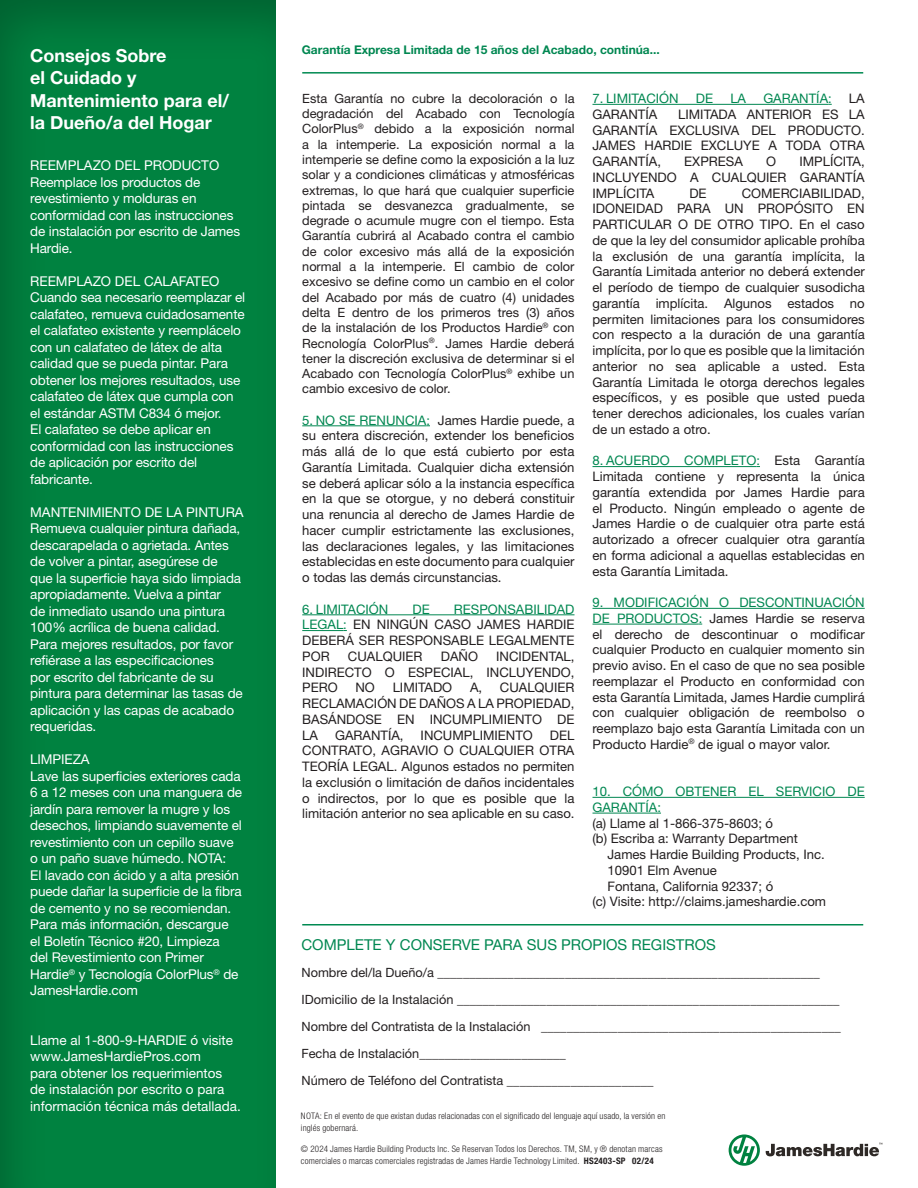
<style>
.page{position:relative;width:918px;height:1188px;background:#fff}
.page>*{position:absolute;margin:0;border:0;box-sizing:border-box;transform-origin:0 0}
.t1{font:700 18px/22.5px "Helvetica Neue LT Pro";color:#fff}
.t2{font:15px "Helvetica Neue LT Pro";color:#008751}
.t3{font:13.5px/16.5px "Helvetica Neue LT Pro";letter-spacing:-.01em;color:#fff}
.t4{font:13.2px/15.8px "Helvetica Neue LT Pro";color:#231f20;text-align:justify}
.t5{font:13.2px/15.8px "Helvetica Neue LT Pro";color:#008751}
.t6{font:12.75px/15.3px "Helvetica Neue LT Pro";color:#231f20;text-align:justify}
.t7{font:700 12px "Helvetica Neue LT Pro";color:#008751}
.t8{font:300 condensed 9px/12px "Helvetica Neue LT Pro";letter-spacing:.015em;color:#231f20}
.s1{color:#008751}
.s2{font-size:12.75px;color:#008751}
.s3{font-size:12.75px}
.s4{font-weight:700}
</style>
<div class="page">
<hr style="left:302px;top:425px;width:124px;height:1px;background:#008751">
<hr style="left:302px;top:614px;width:272px;height:1px;background:#008751">
<hr style="left:302px;top:630px;width:41px;height:1px;background:#008751">
<hr style="left:592px;top:104px;width:236px;height:1px;background:#008751">
<hr style="left:592px;top:466px;width:164px;height:1px;background:#008751">
<hr style="left:592px;top:608px;width:273px;height:1px;background:#008751">
<hr style="left:592px;top:624px;width:107px;height:1px;background:#008751">
<hr style="left:592px;top:797px;width:273px;height:1px;background:#008751">
<hr style="left:592px;top:813px;width:69px;height:1px;background:#008751">
<hr style="left:302px;top:72px;width:561px;height:2px;background:#008a52">
<hr style="left:302px;top:924px;width:561px;height:2px;background:#008a52">
<svg style="left:729px;top:1134px;width:31px;height:32px"></svg>
<svg style="left:766px;top:1143px;width:116px;height:13px"></svg>
<div style="left:0;top:0;width:276px;height:1188px;background:#231f20;opacity:.28"></div>
<p class="t1" style="left:30px;top:44px;width:200px">Consejos Sobre<br>el Cuidado y<br>Mantenimiento para el/ la Dueño/a del Hogar</p>
<p class="t3" style="left:30px;top:157px;width:191px">REEMPLAZO DEL PRODUCTO</p>
<p class="t3" style="left:30px;top:174px;width:211px">Reemplace los productos de revestimiento y molduras en conformidad con las instrucciones de instalación por escrito de James<br>Hardie.</p>
<p class="t3" style="left:30px;top:273px;width:191px">REEMPLAZO DEL CALAFATEO</p>
<p class="t3" style="left:30px;top:289px;width:217px">Cuando sea necesario reemplazar el calafateo, remueva cuidadosamente el calafateo existente y reemplácelo con un calafateo de látex de alta calidad que se pueda pintar. Para obtener los mejores resultados, use calafateo de látex que cumpla con el estándar ASTM C834 ó mejor.<br>El calafateo se debe aplicar en conformidad con las instrucciones de aplicación por escrito del fabricante.</p>
<p class="t3" style="left:30px;top:504px;width:215px">MANTENIMIENTO DE LA PINTURA</p>
<p class="t3" style="left:30px;top:520px;width:214px">Remueva cualquier pintura dañada, descarapelada o agrietada. Antes de volver a pintar, asegúrese de que la superficie haya sido limpiada apropiadamente. Vuelva a pintar<br>de inmediato usando una pintura<br>100% acrílica de buena calidad.<br>Para mejores resultados, por favor refiérase a las especificaciones<br>por escrito del fabricante de su pintura para determinar las tasas de aplicación y las capas de acabado requeridas.</p>
<p class="t3" style="left:30px;top:751px;width:61px">LIMPIEZA</p>
<p class="t3" style="left:30px;top:768px;width:213px">Lave las superficies exteriores cada<br>6 a 12 meses con una manguera de jardín para remover la mugre y los desechos, limpiando suavemente el revestimiento con un cepillo suave o un paño suave húmedo. NOTA:<br>El lavado con ácido y a alta presión puede dañar la superficie de la fibra de cemento y no se recomiendan.<br>Para más información, descargue<br>el Boletín Técnico #20, Limpieza<br>del Revestimiento con Primer<br>Hardie<sup>®</sup> y Tecnología ColorPlus<sup>®</sup> de<br>JamesHardie.com</p>
<p class="t3" style="left:30px;top:1032px;width:212px">Llame al 1-800-9-HARDIE ó visite www.JamesHardiePros.com<br>para obtener los requerimientos de instalación por escrito o para información técnica más detallada.</p>
<p class="t7" style="left:302px;top:42px;width:359px">Garantía Expresa Limitada de 15 años del Acabado, continúa...</p>
<p class="t6" style="left:302px;top:90px;width:274px">Esta Garantía no cubre la decoloración o la degradación del Acabado con Tecnología ColorPlus<sup>®</sup> debido a la exposición normal a la intemperie. La exposición normal a la intemperie se define como la exposición a la luz solar y a condiciones climáticas y atmosféricas extremas, lo que hará que cualquier superficie pintada se desvanezca gradualmente, se degrade o acumule mugre con el tiempo. Esta Garantía cubrirá al Acabado contra el cambio de color excesivo más allá de la exposición normal a la intemperie. El cambio de color excesivo se define como un cambio en el color del Acabado por más de cuatro (4) unidades delta E dentro de los primeros tres (3) años de la instalación de los Productos Hardie<sup>®</sup> con Recnología ColorPlus<sup>®</sup>. James Hardie deberá tener la discreción exclusiva de determinar si el Acabado con Tecnología ColorPlus<sup>®</sup> exhibe un cambio excesivo de color.</p>
<p class="t4" style="left:302px;top:412px;width:274px"><span class="s1">5. NO SE RENUNCIA</span><span class="s2">:</span> James Hardie puede, a su entera discreción, extender los beneficios más allá de lo que está cubierto por esta Garantía Limitada. Cualquier dicha extensión se deberá aplicar sólo a la instancia específica en la que se otorgue, y no deberá constituir una renuncia al derecho de James Hardie de hacer cumplir estrictamente las exclusiones, las declaraciones legales, y las limitaciones establecidas en este documento para cualquier o todas las demás circunstancias.</p>
<p class="t5" style="left:302px;top:601px;width:88px">6. LIMITACIÓN</p>
<p class="t5" style="left:413px;top:601px;width:19px">DE</p>
<p class="t5" style="left:592px;top:90px;width:88px">7. LIMITACIÓN</p>
<p class="t5" style="left:696px;top:90px;width:19px">DE</p>
<p class="t5" style="left:730px;top:90px;width:17px">LA</p>
<p class="t5" style="left:763px;top:90px;width:70px">GARANTÍA<span class="s3">:</span></p>
<p class="t4" style="left:849px;top:90px;width:17px">LA</p>
<p class="t4" style="left:592px;top:106px;width:66px">GARANTÍA</p>
<p class="t4" style="left:592px;top:106px;width:274px;text-indent:86px">LIMITADA ANTERIOR ES LA GARANTÍA EXCLUSIVA DEL PRODUCTO.<br>JAMES HARDIE EXCLUYE A TODA OTRA GARANTÍA,</p>
<p class="t4" style="left:592px;top:153px;width:274px;text-indent:207px">IMPLÍCITA, INCLUYENDO A CUALQUIER GARANTÍA IMPLÍCITA</p>
<p class="t4" style="left:684px;top:153px;width:60px">EXPRESA</p>
<p class="t4" style="left:766px;top:153px;width:11px">O</p>
<p class="t4" style="left:592px;top:185px;width:274px;text-indent:149px">COMERCIABILIDAD, IDONEIDAD PARA UN PROPÓSITO EN PARTICULAR O DE OTRO TIPO. En el caso de que la ley del consumidor aplicable prohíba la exclusión de una garantía implícita, la Garantía Limitada anterior no deberá extender el período de tiempo de cualquier susodicha garantía implícita. Algunos estados no permiten limitaciones para los consumidores con respecto a la duración de una garantía implícita, por lo que es posible que la limitación anterior no sea aplicable a usted. Esta Garantía Limitada le otorga derechos legales específicos, y es posible que usted pueda tener derechos adicionales, los cuales varían de un estado a otro.</p>
<p class="t4" style="left:592px;top:452px;width:274px"><span class="s1">8. ACUERDO COMPLETO</span><span class="s2">:</span> Esta Garantía Limitada contiene y representa la única garantía extendida por James Hardie para el Producto. Ningún empleado o agente de James Hardie o de cualquier otra parte está autorizado a ofrecer cualquier otra garantía en forma adicional a aquellas establecidas en esta Garantía Limitada.</p>
<p class="t4" style="left:592px;top:594px;width:274px"><span class="s1">9. MODIFICACIÓN O DESCONTINUACIÓN DE PRODUCTOS</span><span class="s2">:</span> James Hardie se reserva el derecho de descontinuar o modificar cualquier Producto en cualquier momento sin previo aviso. En el caso de que no sea posible reemplazar el Producto en conformidad con esta Garantía Limitada, James Hardie cumplirá con cualquier obligación de reembolso o reemplazo bajo esta Garantía Limitada con un Producto Hardie<sup>®</sup> de igual o mayor valor.</p>
<p class="t5" style="left:592px;top:783px;width:274px">10. CÓMO OBTENER EL SERVICIO DE<br>GARANTÍA:</p>
<p class="t4" style="left:592px;top:815px;width:182px">(a) Llame al 1-866-375-8603; ó</p>
<p class="t4" style="left:592px;top:830px;width:207px">(b) Escriba a: Warranty Department</p>
<p class="t4" style="left:608px;top:846px;width:219px">James Hardie Building Products, Inc.</p>
<p class="t4" style="left:608px;top:862px;width:111px">10901 Elm Avenue</p>
<p class="t4" style="left:608px;top:878px;width:167px">Fontana, California 92337; ó</p>
<p class="t4" style="left:592px;top:893px;width:235px">(c) Visite: http://claims.jameshardie.com</p>
<p class="t4" style="left:689px;top:185px;width:19px">DE</p>
<p class="t4" style="left:302px;top:601px;width:274px;text-indent:152px"><span class="s1">RESPONSABILIDAD LEGAL</span><span class="s2">:</span> EN NINGÚN CASO JAMES HARDIE DEBERÁ SER RESPONSABLE LEGALMENTE POR</p>
<p class="t4" style="left:348px;top:648px;width:76px">CUALQUIER</p>
<p class="t4" style="left:441px;top:648px;width:39px">DAÑO</p>
<p class="t4" style="left:302px;top:648px;width:274px;text-indent:194px">INCIDENTAL, INDIRECTO O ESPECIAL, INCLUYENDO, PERO</p>
<p class="t4" style="left:302px;top:679px;width:274px;text-indent:198px">CUALQUIER RECLAMACIÓN DE DAÑOS A LA PROPIEDAD, BASÁNDOSE EN INCUMPLIMIENTO DE LA</p>
<p class="t4" style="left:355px;top:679px;width:21px">NO</p>
<p class="t4" style="left:393px;top:679px;width:61px">LIMITADO</p>
<p class="t4" style="left:470px;top:679px;width:14px">A,</p>
<p class="t4" style="left:335px;top:727px;width:70px">GARANTÍA,</p>
<p class="t4" style="left:421px;top:727px;width:114px">INCUMPLIMIENTO</p>
<p class="t4" style="left:302px;top:727px;width:274px;text-indent:248px">DEL CONTRATO, AGRAVIO O CUALQUIER OTRA TEORÍA LEGAL. Algunos estados no permiten la exclusión o limitación de daños incidentales o indirectos, por lo que es posible que la limitación anterior no sea aplicable en su caso.</p>
<p class="t2" style="left:302px;top:935px;width:416px">COMPLETE Y CONSERVE PARA SUS PROPIOS REGISTROS</p>
<p class="t6" style="left:302px;top:965px;width:520px">Nombre del/la Dueño/a ____________________________________________________________</p>
<p class="t6" style="left:302px;top:992px;width:540px">IDomicilio de la Instalación ____________________________________________________________</p>
<p class="t6" style="left:302px;top:1019px;width:541px">Nombre del Contratista de la Instalación _______________________________________________</p>
<p class="t6" style="left:302px;top:1046px;width:266px">Fecha de Instalación_______________________</p>
<p class="t6" style="left:302px;top:1073px;width:354px">Número de Teléfono del Contratista _______________________</p>
<p class="t8" style="left:301px;top:1109px;width:366px">NOTA: En el evento de que existan dudas relacionadas con el significado del lenguaje aquí usado, la versión en inglés gobernará.</p>
<p class="t8" style="left:301px;top:1143px;width:363px">© 2024 James Hardie Building Products Inc. Se Reservan Todos los Derechos. TM, SM, y ® denotan marcas comerciales o marcas comerciales registradas de James Hardie Technology Limited. <span class="s4">HS2403-SP 02/24</span></p>
</div>
